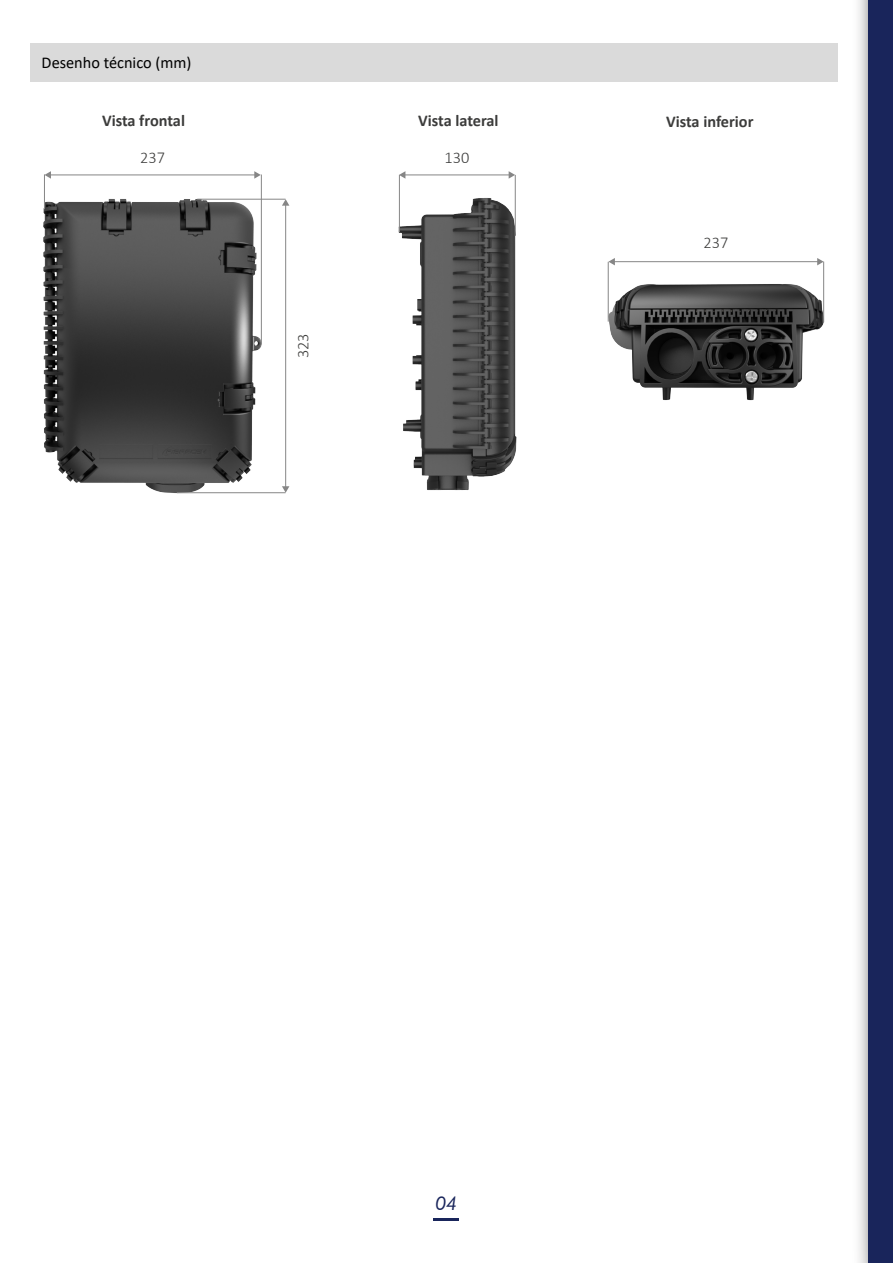
<style>
.page{position:relative;width:893px;height:1263px;background:#fff}
.page>*{position:absolute;margin:0;border:0;box-sizing:border-box;transform-origin:0 0}
.t1{font:italic 18.9px "Futura BT";color:#19255b}
.t2{font:700 16.5px "Calibri";color:#3c3c3b}
.t3{font:16.5px "Calibri";color:#000}
.t4{font:300 16.5px "Calibri";color:#3c3c3b}
</style>
<div class="page">
<img style="left:398px;top:196px;width:119px;height:295px">
<img style="left:43px;top:196px;width:220px;height:298px">
<img style="left:607px;top:281px;width:217px;height:120px">
<div style="left:30px;top:43px;width:807px;height:39px;background:#dadada"></div>
<div style="left:868px;top:0;width:25px;height:1263px;background:#19255b"></div>
<hr style="left:434px;top:1217px;width:25px;height:3px;background:#19255b">
<hr style="left:608px;top:262px;width:1px;height:60px;background:#868686">
<hr style="left:823px;top:262px;width:1px;height:60px;background:#868686">
<hr style="left:614px;top:261px;width:204px;height:1px;background:#868686">
<svg style="left:608px;top:258px;width:7px;height:7px"></svg>
<svg style="left:817px;top:258px;width:7px;height:7px"></svg>
<hr style="left:177px;top:492px;width:109px;height:1px;background:#868686">
<hr style="left:197px;top:199px;width:89px;height:1px;background:#868686">
<hr style="left:285px;top:205px;width:1px;height:282px;background:#868686">
<svg style="left:282px;top:486px;width:7px;height:7px"></svg>
<svg style="left:282px;top:199px;width:7px;height:7px"></svg>
<hr style="left:399px;top:175px;width:1px;height:57px;background:#868686">
<hr style="left:515px;top:175px;width:1px;height:61px;background:#868686">
<hr style="left:404px;top:175px;width:106px;height:1px;background:#868686">
<svg style="left:399px;top:171px;width:6px;height:8px"></svg>
<svg style="left:509px;top:171px;width:6px;height:8px"></svg>
<hr style="left:44px;top:174px;width:1px;height:35px;background:#868686">
<hr style="left:261px;top:175px;width:1px;height:170px;background:#868686">
<hr style="left:50px;top:175px;width:205px;height:1px;background:#868686">
<svg style="left:45px;top:171px;width:6px;height:8px"></svg>
<svg style="left:254px;top:171px;width:7px;height:8px"></svg>
<p class="t3" style="left:42px;top:51px;width:151px">Desenho técnico (mm)</p>
<p class="t2" style="left:102px;top:109px;width:84px">Vista frontal</p>
<p class="t2" style="left:418px;top:109px;width:82px">Vista lateral</p>
<p class="t4" style="left:140px;top:147px;width:26px">237</p>
<p class="t4" style="left:293px;top:358px;width:26px;rotate:-90deg">323</p>
<p class="t4" style="left:445px;top:147px;width:26px">130</p>
<p class="t2" style="left:666px;top:109px;width:89px">Vista inferior</p>
<p class="t4" style="left:704px;top:232px;width:26px">237</p>
<p class="t1" style="left:436px;top:1191px;width:23px">04</p>
</div>
